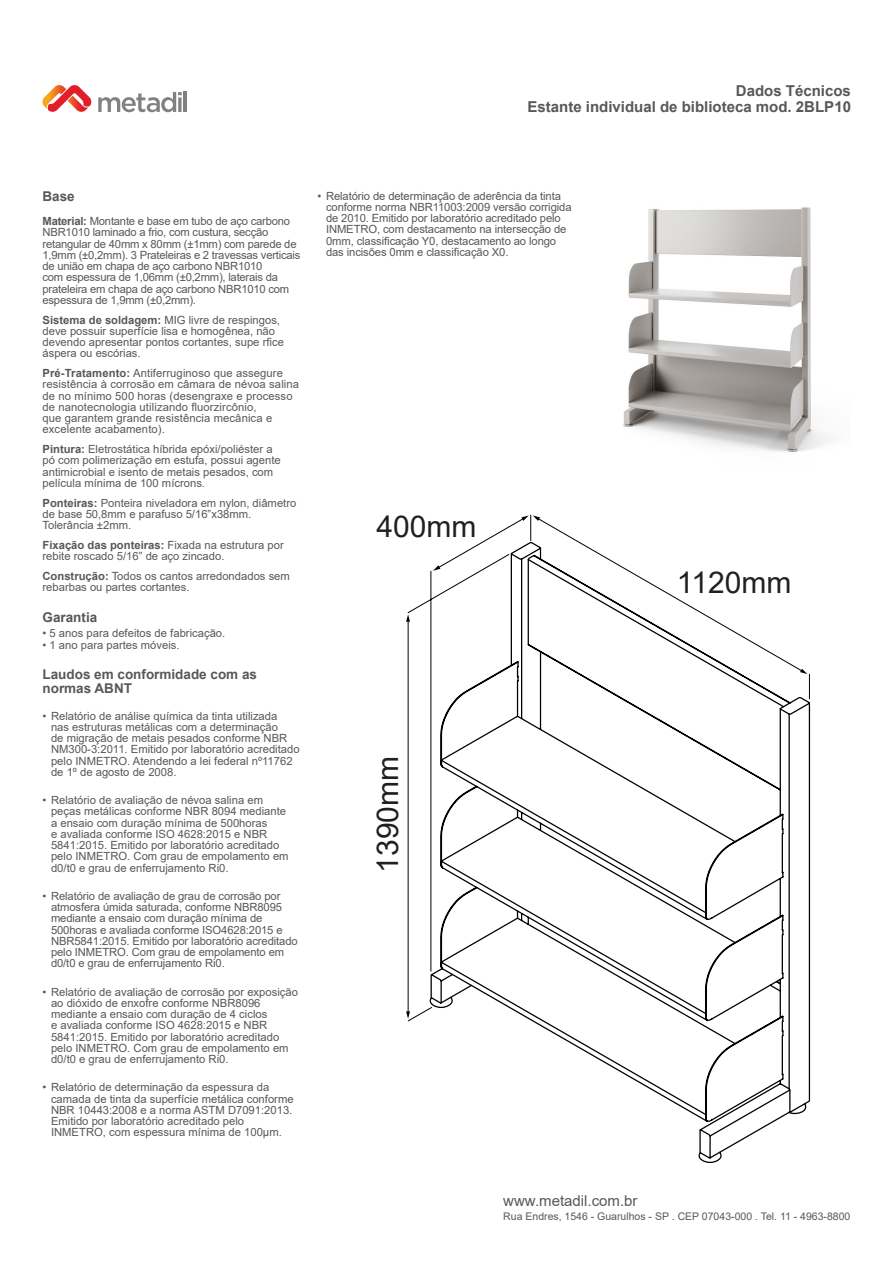
<style>
.page{position:relative;width:893px;height:1263px;background:#fff}
.page>*{position:absolute;margin:0;border:0;box-sizing:border-box;transform-origin:0 0}
.Titulos{font:30px "Arial";color:#231f20}
.t1{font:700 15px/16.5px "Arial";color:#57585a;text-align:right}
.t2{font:15px "Arial";color:#57585a}
.Titulos-2{font:700 13.5px/13.5px "Arial";color:#57585a}
.texto_corrido{font:11.25px/11.2px "Arial";color:#57585a}
.texto_corrido-2{font:11.25px/11.2px "Arial";letter-spacing:-.02em;color:#57585a}
.t3{font:10.5px "Arial";color:#57585a}
.s1{font-weight:700}
</style>
<div class="page">
<svg style="left:98px;top:92px;width:84px;height:20px"></svg>
<svg style="left:178px;top:97px;width:4px;height:15px"></svg>
<hr style="left:184px;top:92px;width:3px;height:20px;background:#808183">
<svg style="left:42px;top:85px;width:50px;height:27px"></svg>
<img style="left:623px;top:207px;width:207px;height:246px">
<svg style="left:532px;top:703px;width:279px;height:459px"></svg>
<svg style="left:408px;top:515px;width:402px;height:506px"></svg>
<p class="t1" style="left:528px;top:83px;width:325px">Dados Técnicos<br>Estante individual de biblioteca mod. 2BLP10</p>
<p class="Titulos-2" style="left:43px;top:190px;width:34px">Base</p>
<p class="texto_corrido-2" style="left:43px;top:216px;width:259px"><span class="s1">Material:</span> Montante e base em tubo de aço carbono NBR1010 laminado a frio, com custura, secção retangular de 40mm x 80mm (±1mm) com parede de 1,9mm (±0,2mm). 3 Prateleiras e 2 travessas verticais de união em chapa de aço carbono NBR1010<br>com espessura de 1,06mm (±0,2mm), laterais da prateleira em chapa de aço carbono NBR1010 com espessura de 1,9mm (±0,2mm).</p>
<p class="texto_corrido" style="left:43px;top:314px;width:243px"><span class="s1">Sistema de soldagem:</span> MIG livre de respingos, deve possuir superfície lisa e homogênea, não devendo apresentar pontos cortantes, supe rfice áspera ou escórias.</p>
<p class="texto_corrido" style="left:43px;top:368px;width:258px"><span class="s1">Pré-Tratamento:</span> Antiferruginoso que assegure resistência à corrosão em câmara de névoa salina de no mínimo 500 horas (desengraxe e processo de nanotecnologia utilizando fluorzircônio,<br>que garantem grande resistência mecânica e excelente acabamento).</p>
<p class="texto_corrido" style="left:43px;top:444px;width:240px"><span class="s1">Pintura:</span> Eletrostática híbrida epóxi/poliéster a pó com polimerização em estufa, possui agente antimicrobial e isento de metais pesados, com película mínima de 100 mícrons.</p>
<p class="texto_corrido" style="left:43px;top:497px;width:255px"><span class="s1">Ponteiras:</span> Ponteira niveladora em nylon, diâmetro de base 50,8mm e parafuso 5/16”x38mm.<br>Tolerância ±2mm.</p>
<p class="texto_corrido" style="left:43px;top:539px;width:243px"><span class="s1">Fixação das ponteiras:</span> Fixada na estrutura por rebite roscado 5/16” de aço zincado.</p>
<p class="texto_corrido" style="left:43px;top:570px;width:249px"><span class="s1">Construção:</span> Todos os cantos arredondados sem rebarbas ou partes cortantes.</p>
<p class="Titulos-2" style="left:43px;top:610px;width:56px">Garantia</p>
<p class="texto_corrido" style="left:43px;top:628px;width:184px">• 5 anos para defeitos de fabricação.</p>
<p class="texto_corrido" style="left:43px;top:639px;width:139px">• 1 ano para partes móveis.</p>
<p class="Titulos-2" style="left:43px;top:668px;width:216px">Laudos em conformidade com as normas ABNT</p>
<p class="texto_corrido" style="left:51px;top:710px;width:250px;text-indent:-9px">• Relatório de análise química da tinta utilizada<br>nas estruturas metálicas com a determinação<br>de migração de metais pesados conforme NBR NM300-3:2011. Emitido por laboratório acreditado pelo INMETRO. Atendendo a lei federal nº11762 de 1º de agosto de 2008.</p>
<p class="texto_corrido" style="left:51px;top:794px;width:239px;text-indent:-9px">• Relatório de avaliação de névoa salina em peças metálicas conforme NBR 8094 mediante a ensaio com duração mínima de 500horas<br>e avaliada conforme ISO 4628:2015 e NBR 5841:2015. Emitido por laboratório acreditado pelo INMETRO. Com grau de empolamento em d0/t0 e grau de enferrujamento Ri0.</p>
<p class="texto_corrido" style="left:51px;top:890px;width:248px;text-indent:-9px">• Relatório de avaliação de grau de corrosão por atmosfera úmida saturada, conforme NBR8095 mediante a ensaio com duração mínima de 500horas e avaliada conforme ISO4628:2015 e NBR5841:2015. Emitido por laboratório acreditado pelo INMETRO. Com grau de empolamento em d0/t0 e grau de enferrujamento Ri0.</p>
<p class="texto_corrido" style="left:51px;top:986px;width:249px;text-indent:-9px">• Relatório de avaliação de corrosão por exposição ao dióxido de enxofre conforme NBR8096 mediante a ensaio com duração de 4 ciclos<br>e avaliada conforme ISO 4628:2015 e NBR 5841:2015. Emitido por laboratório acreditado pelo INMETRO. Com grau de empolamento em d0/t0 e grau de enferrujamento Ri0.</p>
<p class="texto_corrido" style="left:51px;top:1082px;width:244px;text-indent:-9px">• Relatório de determinação da espessura da camada de tinta da superfície metálica conforme NBR 10443:2008 e a norma ASTM D7091:2013.<br>Emitido por laboratório acreditado pelo INMETRO, com espessura mínima de 100μm.</p>
<p class="texto_corrido" style="left:326px;top:190px;width:247px;text-indent:-9px">• Relatório de determinação de aderência da tinta conforme norma NBR11003:2009 versão corrigida de 2010. Emitido por laboratório acreditado pelo INMETRO, com destacamento na intersecção de 0mm, classificação Y0, destacamento ao longo das incisões 0mm e classificação X0.</p>
<p class="Titulos" style="left:376px;top:506px;width:102px">400mm</p>
<p class="Titulos" style="left:367px;top:873px;width:118px;rotate:-90deg">1390mm</p>
<p class="Titulos" style="left:677px;top:562px;width:116px">1120mm</p>
<h2 class="t2" style="left:503px;top:1190px;width:136px">www.metadil.com.br</h2>
<p class="t3" style="left:503px;top:1209px;width:349px">Rua Endres, 1546 - Guarulhos - SP . CEP 07043-000 . Tel. 11 - 4963-8800</p>
</div>
